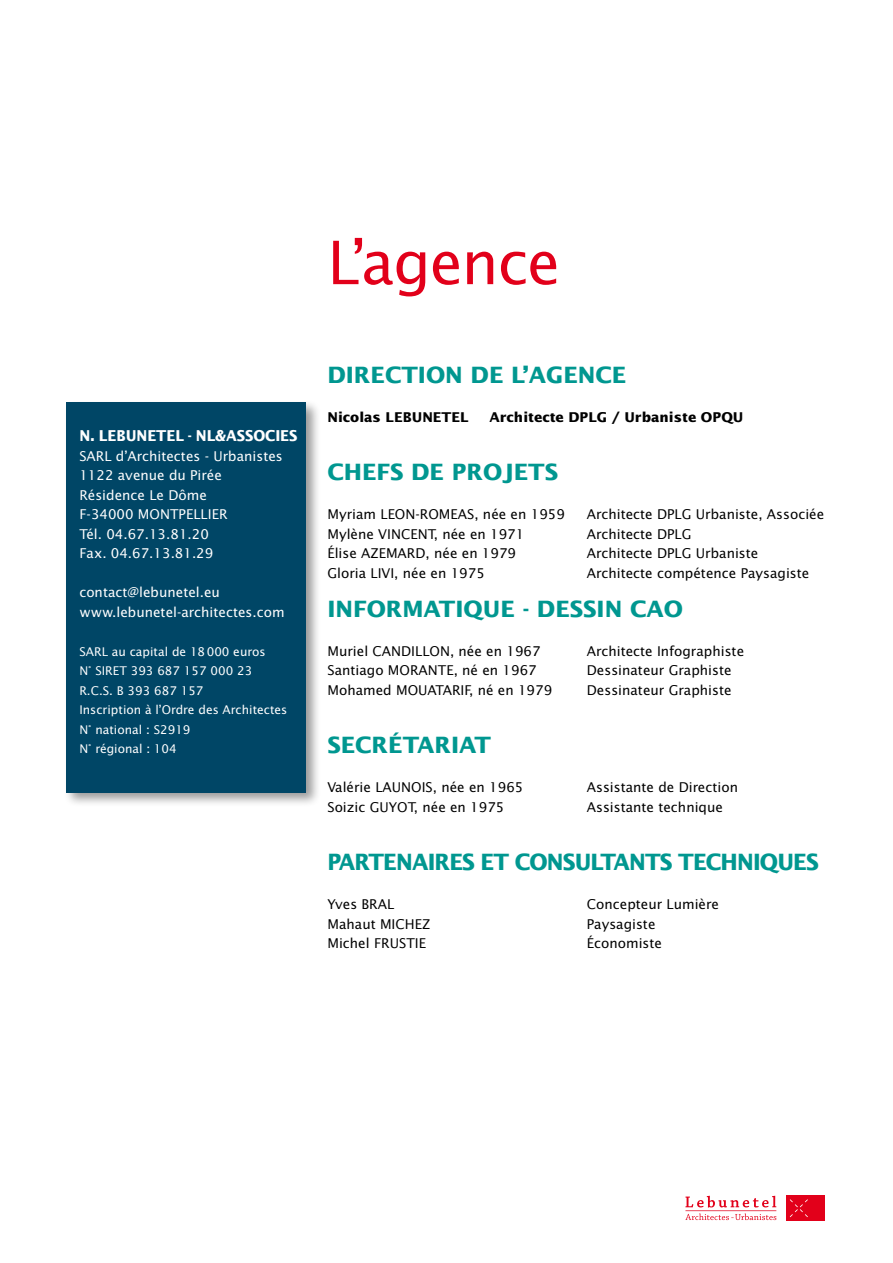
<style>
.page{position:relative;width:893px;height:1263px;background:#fff}
.page>*{position:absolute;margin:0;border:0;box-sizing:border-box;transform-origin:0 0}
.t1{font:60px "Lucida Sans Std";letter-spacing:-.02em;color:#e2001a}
.t2{font:700 22.5px "Lucida Sans Std";color:#009790}
.t3{font:700 22.5px "Lucida Sans Std";letter-spacing:-.04em;color:#009790;scale:.95 1}
.t4{font:700 15px "Lucida Sans Std";letter-spacing:-.005em;color:#fff;scale:.93 1}
.t5{font:13.5px "Lucida Sans Std";color:#000}
.t6{font:13.5px/19.5px "Lucida Sans Std";color:#fff}
.t7{font:700 13.5px "Lucida Sans Std";color:#000}
.t8{font:12px/19.5px "Lucida Sans Std";color:#fff}
</style>
<div class="page">
<svg style="left:685px;top:1196px;width:91px;height:24px"></svg>
<div style="left:64px;top:399px;width:257px;height:409px;background:#000;opacity:.4"></div>
<div style="left:67px;top:402px;width:239px;height:390px;background:#004666"></div>
<div style="left:787px;top:1195px;width:38px;height:25px;background:#e2001a"></div>
<svg style="left:790px;top:1199px;width:18px;height:18px"></svg>
<p class="t4" style="left:79px;top:427px;width:236px">N. LEBUNETEL - NL&amp;ASSOCIES</p>
<p class="t6" style="left:79px;top:446px;width:205px">SARL d’Architectes - Urbanistes<br>1122 avenue du Pirée<br>Résidence Le Dôme<br>F-34000 MONTPELLIER<br>Tél. 04.67.13.81.20<br>Fax. 04.67.13.81.29</p>
<p class="t6" style="left:79px;top:583px;width:207px">contact@lebunetel.eu www.lebunetel-architectes.com</p>
<p class="t8" style="left:79px;top:642px;width:209px">SARL au capital de 18000 euros<br>N° SIRET 393 687 157 000 23<br>R.C.S. B 393 687 157<br>Inscription à l’Ordre des Architectes<br>N° national : S2919<br>N° régional : 104</p>
<h1 class="t1" style="left:327px;top:228px;width:235px">L’agence</h1>
<h2 class="t2" style="left:327px;top:362px;width:300px">DIRECTION DE L’AGENCE</h2>
<p class="t7" style="left:327px;top:409px;width:143px">Nicolas LEBUNETEL</p>
<p class="t7" style="left:489px;top:409px;width:256px">Architecte DPLG / Urbaniste OPQU</p>
<h2 class="t2" style="left:327px;top:459px;width:232px">CHEFS DE PROJETS</h2>
<p class="t5" style="left:327px;top:506px;width:239px">Myriam LEON-ROMEAS, née en 1959</p>
<p class="t5" style="left:587px;top:506px;width:239px">Architecte DPLG Urbaniste, Associée</p>
<p class="t5" style="left:327px;top:526px;width:198px">Mylène VINCENT, née en 1971</p>
<p class="t5" style="left:587px;top:526px;width:106px">Architecte DPLG</p>
<p class="t5" style="left:327px;top:545px;width:190px">Élise AZEMARD, née en 1979</p>
<p class="t5" style="left:587px;top:545px;width:173px">Architecte DPLG Urbaniste</p>
<p class="t5" style="left:327px;top:565px;width:159px">Gloria LIVI, née en 1975</p>
<p class="t5" style="left:587px;top:565px;width:224px">Architecte compétence Paysagiste</p>
<h2 class="t2" style="left:327px;top:596px;width:357px">INFORMATIQUE - DESSIN CAO</h2>
<p class="t5" style="left:327px;top:643px;width:215px">Muriel CANDILLON, née en 1967</p>
<p class="t5" style="left:587px;top:643px;width:159px">Architecte Infographiste</p>
<p class="t5" style="left:327px;top:662px;width:211px">Santiago MORANTE, né en 1967</p>
<p class="t5" style="left:587px;top:662px;width:146px">Dessinateur Graphiste</p>
<p class="t5" style="left:327px;top:682px;width:226px">Mohamed MOUATARIF, né en 1979</p>
<p class="t5" style="left:587px;top:682px;width:146px">Dessinateur Graphiste</p>
<h2 class="t2" style="left:327px;top:732px;width:165px">SECRÉTARIAT</h2>
<p class="t5" style="left:327px;top:779px;width:197px">Valérie LAUNOIS, née en 1965</p>
<p class="t5" style="left:587px;top:779px;width:153px">Assistante de Direction</p>
<p class="t5" style="left:327px;top:799px;width:179px">Soizic GUYOT, née en 1975</p>
<p class="t5" style="left:587px;top:799px;width:138px">Assistante technique</p>
<h2 class="t3" style="left:327px;top:849px;width:519px">PARTENAIRES ET CONSULTANTS TECHNIQUES</h2>
<p class="t5" style="left:327px;top:896px;width:68px">Yves BRAL</p>
<p class="t5" style="left:587px;top:896px;width:134px">Concepteur Lumière</p>
<p class="t5" style="left:327px;top:916px;width:104px">Mahaut MICHEZ</p>
<p class="t5" style="left:587px;top:916px;width:70px">Paysagiste</p>
<p class="t5" style="left:327px;top:935px;width:100px">Michel FRUSTIE</p>
<p class="t5" style="left:587px;top:935px;width:77px">Économiste</p>
</div>
